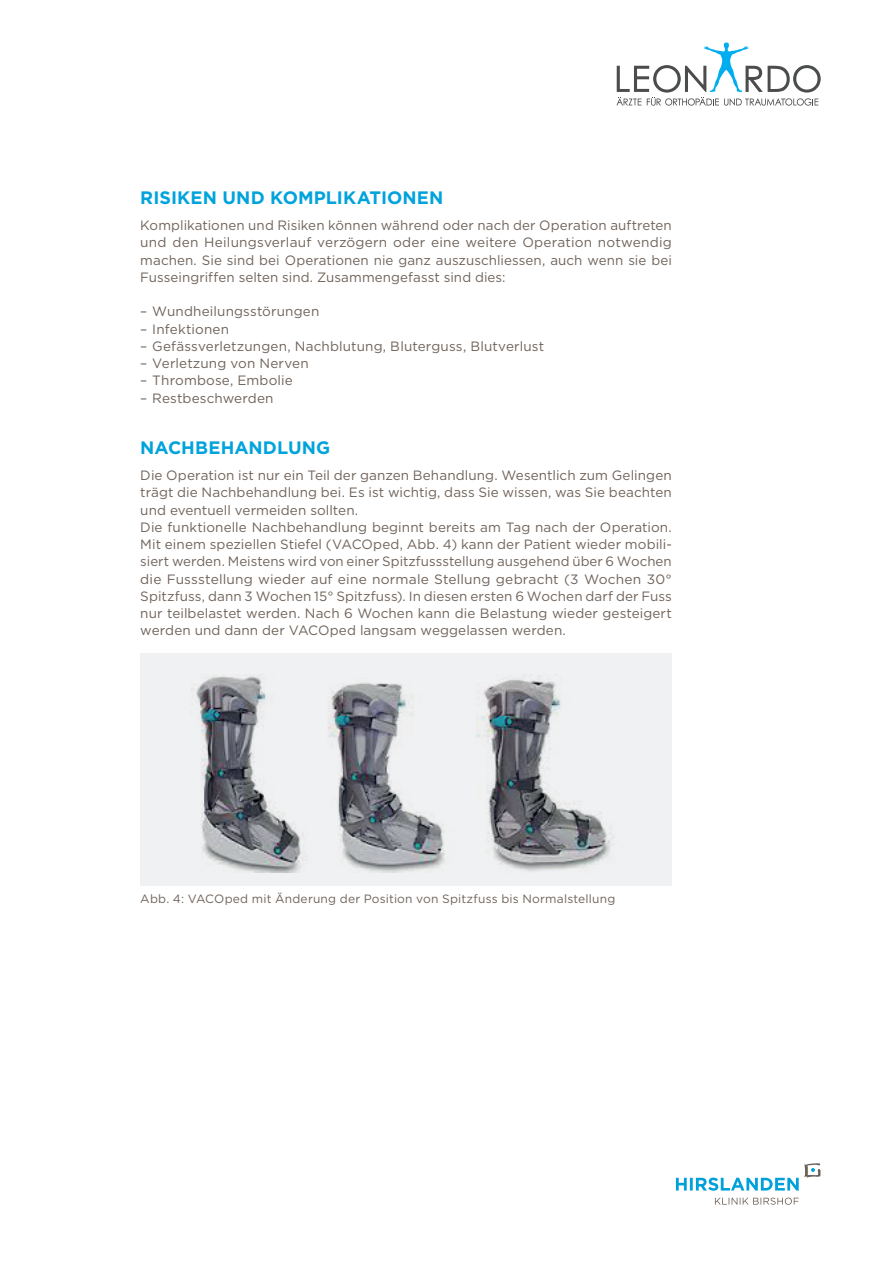
<style>
.page{position:relative;width:893px;height:1263px;background:#fff}
.page>*{position:absolute;margin:0;border:0;box-sizing:border-box;transform-origin:0 0}
.t1{font:700 18px "Gotham";letter-spacing:.005em;color:#00a3dc}
.t2{font:13.5px/17.2px "Gotham";letter-spacing:.005em;color:#6f635a;text-align:justify}
.t3{font:12px "Gotham";letter-spacing:.015em;color:#6f635a}
</style>
<div class="page">
<svg style="left:616px;top:43px;width:205px;height:63px"></svg>
<svg style="left:676px;top:1163px;width:145px;height:28px"></svg>
<svg style="left:715px;top:1197px;width:84px;height:8px"></svg>
<div style="left:140px;top:653px;width:532px;height:232px;background:#f0f1f2"></div>
<img style="left:191px;top:674px;width:422px;height:198px">
<h1 class="t1" style="left:140px;top:186px;width:305px">RISIKEN UND KOMPLIKATIONEN</h1>
<p class="t2" style="left:140px;top:216px;width:533px">Komplikationen und Risiken können während oder nach der Operation auftreten und den Heilungsverlauf verzögern oder eine weitere Operation notwendig machen. Sie sind bei Operationen nie ganz auszuschliessen, auch wenn sie bei Fusseingriffen selten sind. Zusammengefasst sind dies:</p>
<p class="t2" style="left:140px;top:303px;width:181px">– Wundheilungsstörungen</p>
<p class="t2" style="left:140px;top:320px;width:90px">– Infektionen</p>
<p class="t2" style="left:140px;top:337px;width:405px">– Gefässverletzungen, Nachblutung, Bluterguss, Blutverlust</p>
<p class="t2" style="left:140px;top:354px;width:170px">– Verletzung von Nerven</p>
<p class="t2" style="left:140px;top:372px;width:154px">– Thrombose, Embolie</p>
<p class="t2" style="left:140px;top:389px;width:135px">– Restbeschwerden</p>
<h1 class="t1" style="left:140px;top:436px;width:192px">NACHBEHANDLUNG</h1>
<p class="t2" style="left:140px;top:466px;width:533px;text-align:left">Die Operation ist nur ein Teil der ganzen Behandlung. Wesentlich zum Gelingen trägt die Nachbehandlung bei. Es ist wichtig, dass Sie wissen, was Sie beachten und eventuell vermeiden sollten.<br>Die funktionelle Nachbehandlung beginnt bereits am Tag nach der Operation.<br>Mit einem speziellen Stiefel (VACOped, Abb. 4) kann der Patient wieder mobili&shy;siert werden. Meistens wird von einer Spitzfussstellung ausgehend über 6 Wochen die Fussstellung wieder auf eine normale Stellung gebracht (3 Wochen 30° Spitzfuss, dann 3 Wochen 15° Spitzfuss). In diesen ersten 6 Wochen darf der Fuss nur teilbelastet werden. Nach 6 Wochen kann die Belastung wieder gesteigert werden und dann der VACOped langsam weggelassen werden.</p>
<p class="t3" style="left:140px;top:892px;width:477px">Abb. 4: VACOped mit Änderung der Position von Spitzfuss bis Normalstellung</p>
</div>
